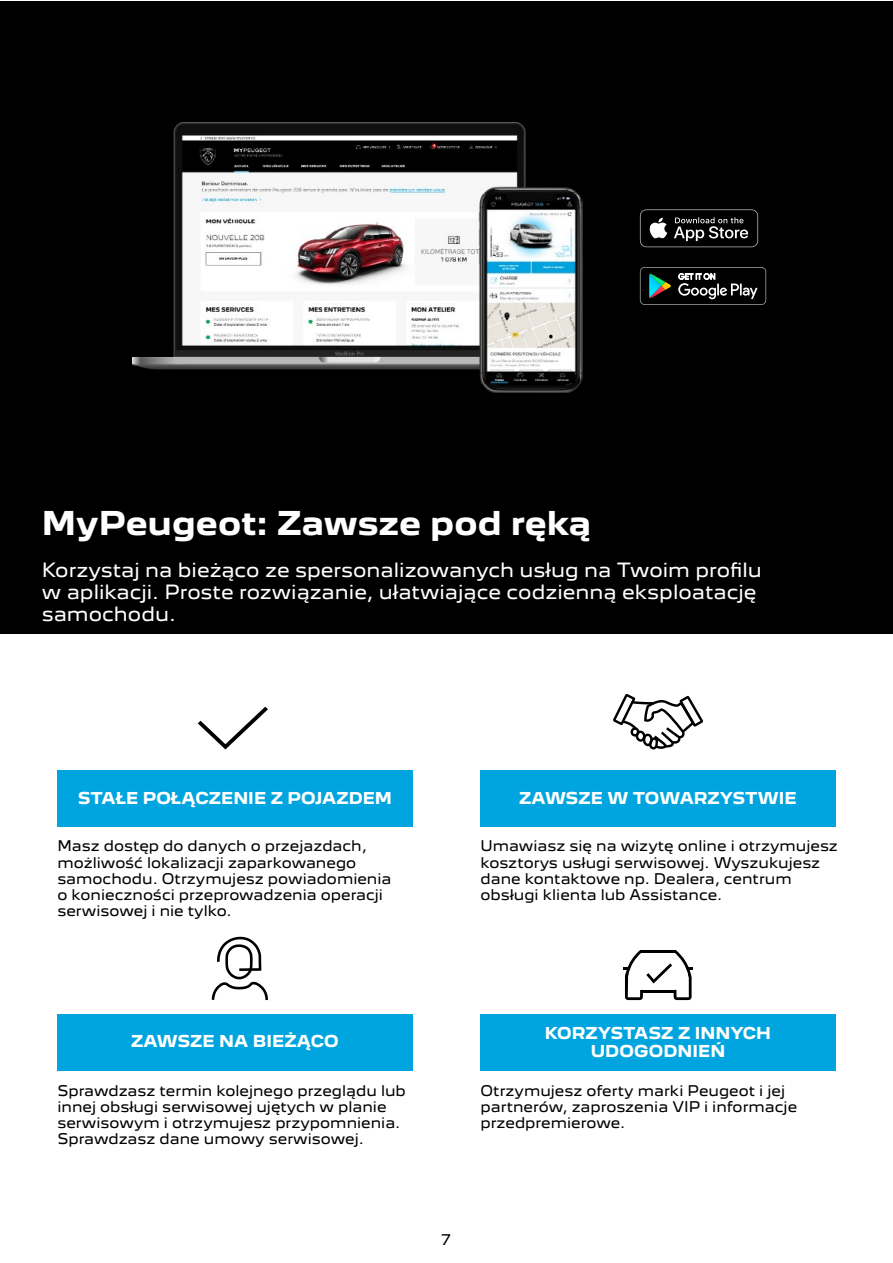
<style>
.page{position:relative;width:893px;height:1263px;background:#fff}
.page>*{position:absolute;margin:0;border:0;box-sizing:border-box;transform-origin:0 0}
.t1{font:700 30px "Peugeot New";color:#fff}
.t2{font:18px/21.6px "Peugeot New";color:#fff}
.t3{font:700 15px/18px "Peugeot New";color:#fff;text-align:center}
.t4{font:13.5px/16.2px "Peugeot New";color:#000}
</style>
<div class="page">
<div style="left:1px;top:1px;width:892px;height:633px;background:#000"></div>
<img style="left:133px;top:122px;width:450px;height:270px">
<svg style="left:640px;top:209px;width:118px;height:38px"></svg>
<svg style="left:640px;top:267px;width:126px;height:38px"></svg>
<div style="left:57px;top:1014px;width:355px;height:56px;background:#00a5df"></div>
<div style="left:480px;top:1014px;width:356px;height:56px;background:#00a5df"></div>
<div style="left:480px;top:770px;width:356px;height:56px;background:#00a5df"></div>
<div style="left:57px;top:770px;width:355px;height:56px;background:#00a5df"></div>
<svg style="left:198px;top:707px;width:70px;height:42px"></svg>
<svg style="left:623px;top:950px;width:70px;height:50px"></svg>
<svg style="left:212px;top:936px;width:56px;height:64px"></svg>
<svg style="left:613px;top:694px;width:90px;height:55px"></svg>
<h1 class="t1" style="left:42px;top:498px;width:551px">MyPeugeot: Zawsze pod ręką</h1>
<h2 class="t2" style="left:42px;top:558px;width:721px">Korzystaj na bieżąco ze spersonalizowanych usług na Twoim profilu w aplikacji. Proste rozwiązanie, ułatwiające codzienną eksploatację samochodu.</h2>
<p class="t3" style="left:78px;top:788px;width:316px">STAŁE POŁĄCZENIE Z POJAZDEM</p>
<p class="t3" style="left:519px;top:788px;width:279px">ZAWSZE W TOWARZYSTWIE</p>
<p class="t4" style="left:57px;top:837px;width:336px">Masz dostęp do danych o przejazdach, możliwość lokalizacji zaparkowanego samochodu. Otrzymujesz powiadomienia o konieczności przeprowadzenia operacji serwisowej i nie tylko.</p>
<p class="t3" style="left:131px;top:1031px;width:209px">ZAWSZE NA BIEŻĄCO</p>
<p class="t4" style="left:480px;top:837px;width:359px">Umawiasz się na wizytę online i otrzymujesz kosztorys usługi serwisowej. Wyszukujesz dane kontaktowe np. Dealera, centrum obsługi klienta lub Assistance.</p>
<p class="t3" style="left:545px;top:1023px;width:228px">KORZYSTASZ Z INNYCH<br>UDOGODNIEŃ</p>
<p class="t4" style="left:57px;top:1081px;width:350px">Sprawdzasz termin kolejnego przeglądu lub innej obsługi serwisowej ujętych w planie serwisowym i otrzymujesz przypomnienia.<br>Sprawdzasz dane umowy serwisowej.</p>
<p class="t4" style="left:480px;top:1081px;width:318px">Otrzymujesz oferty marki Peugeot i jej partnerów, zaproszenia VIP i informacje przedpremierowe.</p>
<p class="t4" style="left:441px;top:1230px;width:11px">7</p>
</div>
